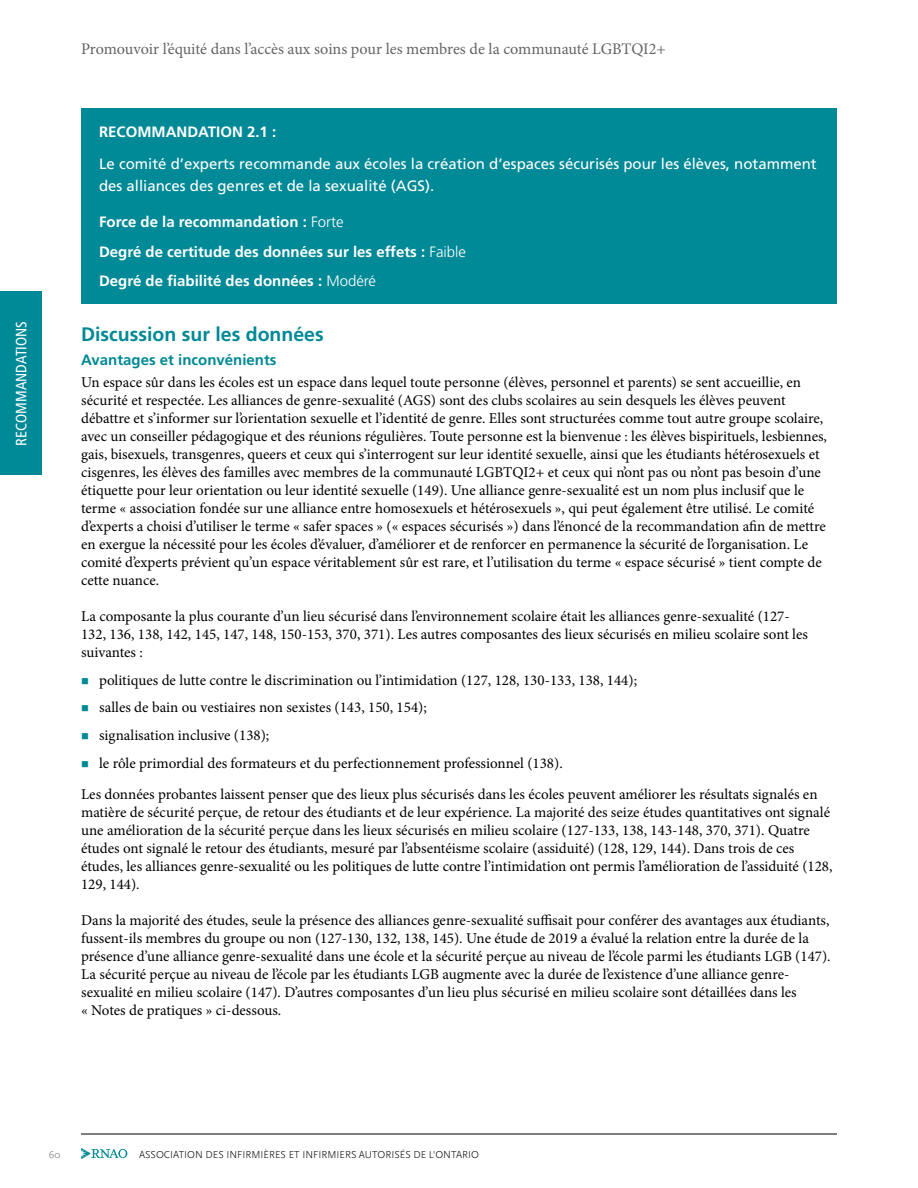
<style>
.page{position:relative;width:918px;height:1188px;background:#fff}
.page>*{position:absolute;margin:0;border:0;box-sizing:border-box;transform-origin:0 0}
.t1{font:700 19.5px "Frutiger LT Std";color:#008996}
.t2{font:16.2px "Minion Pro";letter-spacing:-.005em;color:#636466}
.t3{font:15px/18px "Minion Pro";color:#000}
.t4{font:15px/22.5px "Frutiger LT Std";color:#fff}
.t5{font:700 15px/29.2px "Frutiger LT Std";color:#fff}
.t6{font:700 15px "Frutiger LT Std";color:#008996}
.t7{font:condensed 15px "Frutiger LT Std";color:#fff}
.t8{font:300 10.5px "Scala Sans OT";color:#000}
.t9{font:300 10.5px "Scala Sans OT";color:#636466}
.s1{font-weight:300}
.s2{color:#008996}
</style>
<div class="page">
<svg style="left:81px;top:1148px;width:46px;height:11px"></svg>
<div style="left:0;top:292px;width:42px;height:183px;background:#008996"></div>
<div style="left:81px;top:108px;width:755px;height:196px;background:#008996"></div>
<hr style="left:81px;top:1134px;width:756px;height:1px;background:#000">
<p class="t7" style="left:13px;top:446px;width:126px;rotate:-90deg">RECOMMANDATIONS</p>
<p class="t2" style="left:81px;top:38px;width:586px">Promouvoir l’équité dans l’accès aux soins pour les membres de la communauté LGBTQI2+</p>
<p class="t5" style="left:99px;top:117px;width:179px">RECOMMANDATION 2.1 :</p>
<p class="t4" style="left:99px;top:152px;width:719px">Le comité d’experts recommande aux écoles la création d’espaces sécurisés pour les élèves, notamment des alliances des genres et de la sexualité (AGS).</p>
<p class="t5" style="left:99px;top:207px;width:369px">Force de la recommandation : <span class="s1">Forte<br></span>Degré de certitude des données sur les effets : <span class="s1">Faible<br></span>Degré de fiabilité des données : <span class="s1">Modéré</span></p>
<h1 class="t1" style="left:81px;top:322px;width:244px">Discussion sur les données</h1>
<p class="t6" style="left:81px;top:351px;width:197px">Avantages et inconvénients</p>
<p class="t3" style="left:81px;top:373px;width:747px">Un espace sûr dans les écoles est un espace dans lequel toute personne (élèves, personnel et parents) se sent accueillie, en sécurité et respectée. Les alliances de genre-sexualité (AGS) sont des clubs scolaires au sein desquels les élèves peuvent débattre et s’informer sur l’orientation sexuelle et l’identité de genre. Elles sont structurées comme tout autre groupe scolaire, avec un conseiller pédagogique et des réunions régulières. Toute personne est la bienvenue : les élèves bispirituels, lesbiennes, gais, bisexuels, transgenres, queers et ceux qui s’interrogent sur leur identité sexuelle, ainsi que les étudiants hétérosexuels et cisgenres, les élèves des familles avec membres de la communauté LGBTQI2+ et ceux qui n’ont pas ou n’ont pas besoin d’une étiquette pour leur orientation ou leur identité sexuelle (149). Une alliance genre-sexualité est un nom plus inclusif que le terme « association fondée sur une alliance entre homosexuels et hétérosexuels », qui peut également être utilisé. Le comité d’experts a choisi d’utiliser le terme « safer spaces » (« espaces sécurisés ») dans l’énoncé de la recommandation afin de mettre en exergue la nécessité pour les écoles d’évaluer, d’améliorer et de renforcer en permanence la sécurité de l’organisation. Le comité d’experts prévient qu’un espace véritablement sûr est rare, et l’utilisation du terme « espace sécurisé » tient compte de cette nuance.</p>
<p class="t3" style="left:81px;top:607px;width:728px">La composante la plus courante d’un lieu sécurisé dans l’environnement scolaire était les alliances genre-sexualité (127-<br>132, 136, 138, 142, 145, 147, 148, 150-153, 370, 371). Les autres composantes des lieux sécurisés en milieu scolaire sont les suivantes :</p>
<p class="t3" style="left:81px;top:671px;width:558px"><span class="s2">■</span> politiques de lutte contre le discrimination ou l’intimidation (127, 128, 130-133, 138, 144);</p>
<p class="t3" style="left:81px;top:699px;width:347px"><span class="s2">■</span> salles de bain ou vestiaires non sexistes (143, 150, 154);</p>
<p class="t3" style="left:81px;top:726px;width:190px"><span class="s2">■</span> signalisation inclusive (138);</p>
<p class="t3" style="left:81px;top:747px;width:738px;line-height:31.5px"><span class="s2">■</span> le rôle primordial des formateurs et du perfectionnement professionnel (138).<br>Les données probantes laissent penser que des lieux plus sécurisés dans les écoles peuvent améliorer les résultats signalés en</p>
<p class="t3" style="left:81px;top:804px;width:753px">matière de sécurité perçue, de retour des étudiants et de leur expérience. La majorité des seize études quantitatives ont signalé une amélioration de la sécurité perçue dans les lieux sécurisés en milieu scolaire (127-133, 138, 143-148, 370, 371). Quatre études ont signalé le retour des étudiants, mesuré par l’absentéisme scolaire (assiduité) (128, 129, 144). Dans trois de ces études, les alliances genre-sexualité ou les politiques de lutte contre l’intimidation ont permis l’amélioration de l’assiduité (128, 129, 144).</p>
<p class="t3" style="left:81px;top:912px;width:751px">Dans la majorité des études, seule la présence des alliances genre-sexualité suffisait pour conférer des avantages aux étudiants, fussent-ils membres du groupe ou non (127-130, 132, 138, 145). Une étude de 2019 a évalué la relation entre la durée de la présence d’une alliance genre-sexualité dans une école et la sécurité perçue au niveau de l’école parmi les étudiants LGB (147).<br>La sécurité perçue au niveau de l’école par les étudiants LGB augmente avec la durée de l’existence d’une alliance genre&shy;sexualité en milieu scolaire (147). D’autres composantes d’un lieu plus sécurisé en milieu scolaire sont détaillées dans les<br>« Notes de pratiques » ci-dessous.</p>
<p class="t9" style="left:49px;top:1148px;width:13px">60</p>
<p class="t8" style="left:139px;top:1148px;width:341px">ASSOCIATION DES INFIRMIÈRES ET INFIRMIERS AUTORISÉS DE L’ONTARIO</p>
</div>
